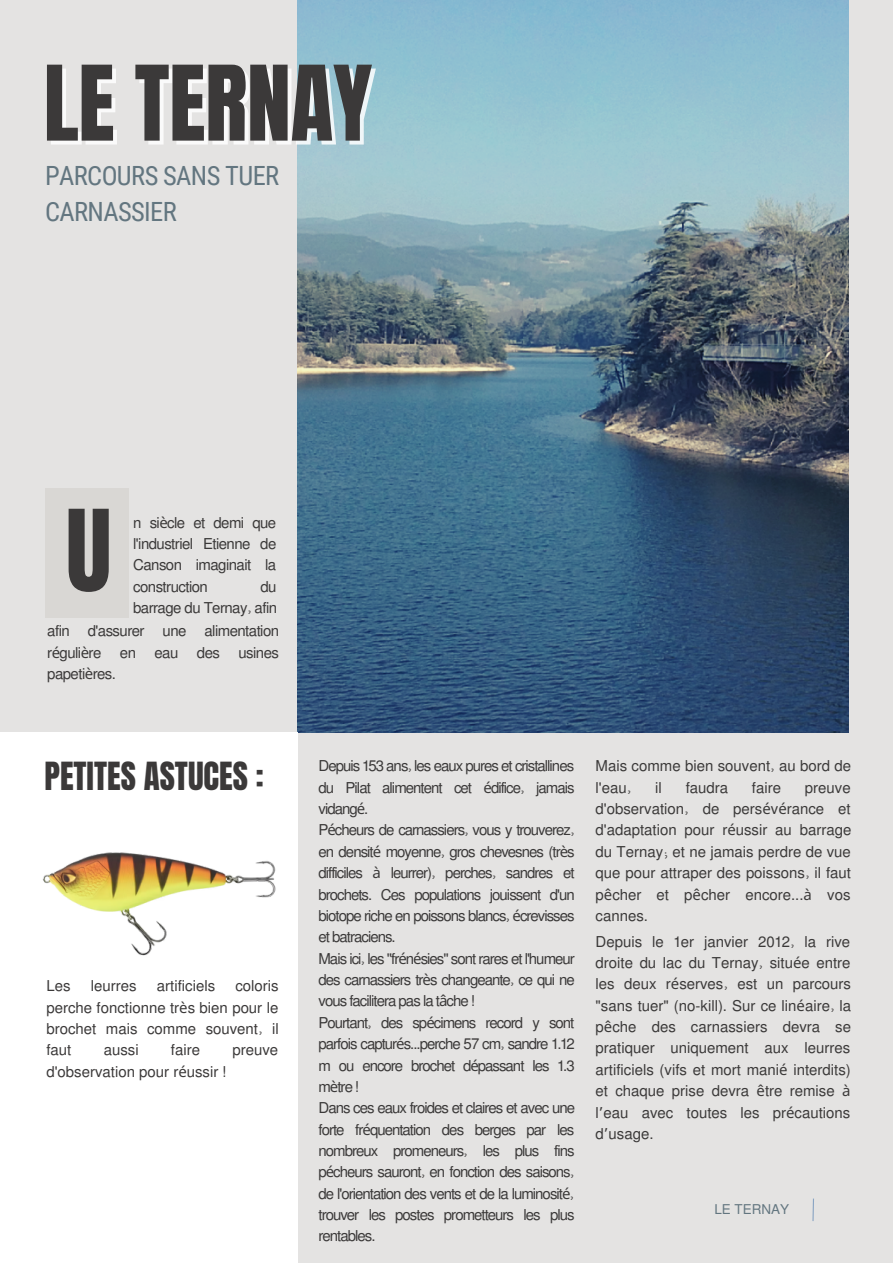
<style>
.page{position:relative;width:893px;height:1264px;background:#fff}
.page>*{position:absolute;margin:0;border:0;box-sizing:border-box;transform-origin:0 0}
.t1{font:95.85px "Anton";color:#3b3939}
.t2{font:88.35px "Anton";letter-spacing:-.005em;color:#3b3939}
.t3{font:33px "Anton";color:#3b3939}
.t4{font:26.4px/36px "Roboto Condensed";letter-spacing:-.025em;color:#637680}
.t5{font:15px/21.3px "Mukti";letter-spacing:-.065em;color:#3b3939;text-align:justify}
.t6{font:15px/21.3px "Mukti";color:#3b3939}
.t7{font:15px "Mukti";letter-spacing:-.035em;color:#3b3939}
.t8{font:13.5px "Mukti";color:#637680}
.s1{font-family:"Noto Sans"}
.s2{font-family:"Noto Sans Gurmukhi"}
</style>
<div class="page">
<div style="left:0;top:0;width:892px;height:1262px;background:#e4e3e2"></div>
<img style="left:297px;top:0;width:551px;height:732px">
<div style="left:45px;top:488px;width:84px;height:129px;background:#d9d7d4"></div>
<svg style="left:812px;top:1198px;width:2px;height:23px"></svg>
<div style="left:0;top:732px;width:297px;height:530px;background:#fff"></div>
<img style="left:42px;top:852px;width:234px;height:104px">
<h2 class="t2" style="left:44px;top:40px;width:330px">LE TERNAY</h2>
<h3 class="t4" style="left:45px;top:158px;width:235px">PARCOURS SANS TUER<br>CARNASSIER</h3>
<h1 class="t1" style="left:66px;top:482px;width:47px">U</h1>
<p class="t5" style="left:133px;top:511px;width:145px">n si<span class="s1">è</span>cle et demi que l'industriel Etienne de Canson imaginait la construction</p>
<p class="t5" style="left:260px;top:575px;width:18px">du</p>
<p class="t7" style="left:133px;top:597px;width:145px">barrage du Ternay, afin</p>
<p class="t5" style="left:47px;top:619px;width:233px">afin d'assurer une alimentation r<span class="s1">é</span>guli<span class="s1">è</span>re en eau des usines papeti<span class="s1">è</span>res.</p>
<h3 class="t3" style="left:44px;top:752px;width:221px">PETITES ASTUCES :</h3>
<p class="t5" style="left:46px;top:974px;width:26px">Les</p>
<p class="t6" style="left:91px;top:974px;width:47px">leurres</p>
<p class="t6" style="left:157px;top:974px;width:60px">artificiels</p>
<p class="t5" style="left:46px;top:974px;width:234px;text-indent:189px">coloris perche fonctionne tr<span class="s1">è</span>s bien pour le brochet mais comme souvent, il faut</p>
<p class="t5" style="left:104px;top:1038px;width:36px">aussi</p>
<p class="t5" style="left:171px;top:1038px;width:31px">faire</p>
<p class="t5" style="left:232px;top:1038px;width:47px">preuve</p>
<p class="t6" style="left:46px;top:1059px;width:181px">d'observation pour r<span class="s1">é</span>ussir !</p>
<p class="t5" style="left:318px;top:754px;width:258px;text-align:left">Depuis 153 ans, les eaux pures et cristallines du Pilat alimentent cet <span class="s1">é</span>difice, jamais vidang<span class="s1">é</span>.<br>P<span class="s1">é</span>cheurs de carnassiers, vous y trouverez, en densit<span class="s1">é</span> moyenne, gros chevesnes (tr<span class="s1">è</span>s difficiles <span class="s1">à</span> leurrer), perches, sandres et brochets. Ces populations jouissent d'un biotope riche en poissons blancs, <span class="s1">é</span>crevisses et batraciens.<br>Mais ici, les "fr<span class="s1">é</span>n<span class="s1">é</span>sies" sont rares et l'humeur des carnassiers tr<span class="s1">è</span>s changeante, ce qui ne vous facilitera pas la t<span class="s1">â</span>che !<br>Pourtant, des sp<span class="s1">é</span>cimens record y sont parfois captur<span class="s1">é</span>s...perche 57 cm, sandre 1.12 m ou encore brochet d<span class="s1">é</span>passant les 1.3 m<span class="s1">è</span>tre !<br>Dans ces eaux froides et claires et avec une forte fr<span class="s1">é</span>quentation des berges par les nombreux promeneurs, les plus fins p<span class="s1">é</span>cheurs sauront, en fonction des saisons, de l'orientation des vents et de la luminosit<span class="s1">é</span>, trouver les postes prometteurs les plus rentables.</p>
<p class="t6" style="left:595px;top:754px;width:257px">Mais comme bien souvent, au bord de l'eau,</p>
<p class="t5" style="left:655px;top:776px;width:8px">il</p>
<p class="t5" style="left:685px;top:776px;width:44px">faudra</p>
<p class="t5" style="left:752px;top:776px;width:31px">faire</p>
<p class="t5" style="left:595px;top:776px;width:257px;text-indent:209px">preuve d'observation, de pers<span class="s1">é</span>v<span class="s1">é</span>rance et d'adaptation pour r<span class="s1">é</span>ussir au barrage du Ternay; et ne jamais perdre de vue que pour attraper des poissons, il faut p<span class="s1">ê</span>cher et p<span class="s1">ê</span>cher encore...<span class="s1">à</span> vos cannes.</p>
<p class="t5" style="left:595px;top:929px;width:257px">Depuis le 1er janvier 2012, la rive droite du lac du Ternay, situ<span class="s1">é</span>e entre les deux r<span class="s1">é</span>serves, est un parcours "sans tuer" (no-kill). Sur ce lin<span class="s1">é</span>aire, la p<span class="s1">ê</span>che des carnassiers devra se pratiquer uniquement aux leurres artificiels (vifs et mort mani<span class="s1">é</span> interdits) et chaque prise devra <span class="s1">ê</span>tre remise <span class="s1">à </span>l<span class="s2">’</span>eau avec toutes les pr<span class="s1">é</span>cautions d<span class="s2">’</span>usage.</p>
<p class="t8" style="left:714px;top:1199px;width:76px">LE TERNAY</p>
</div>
